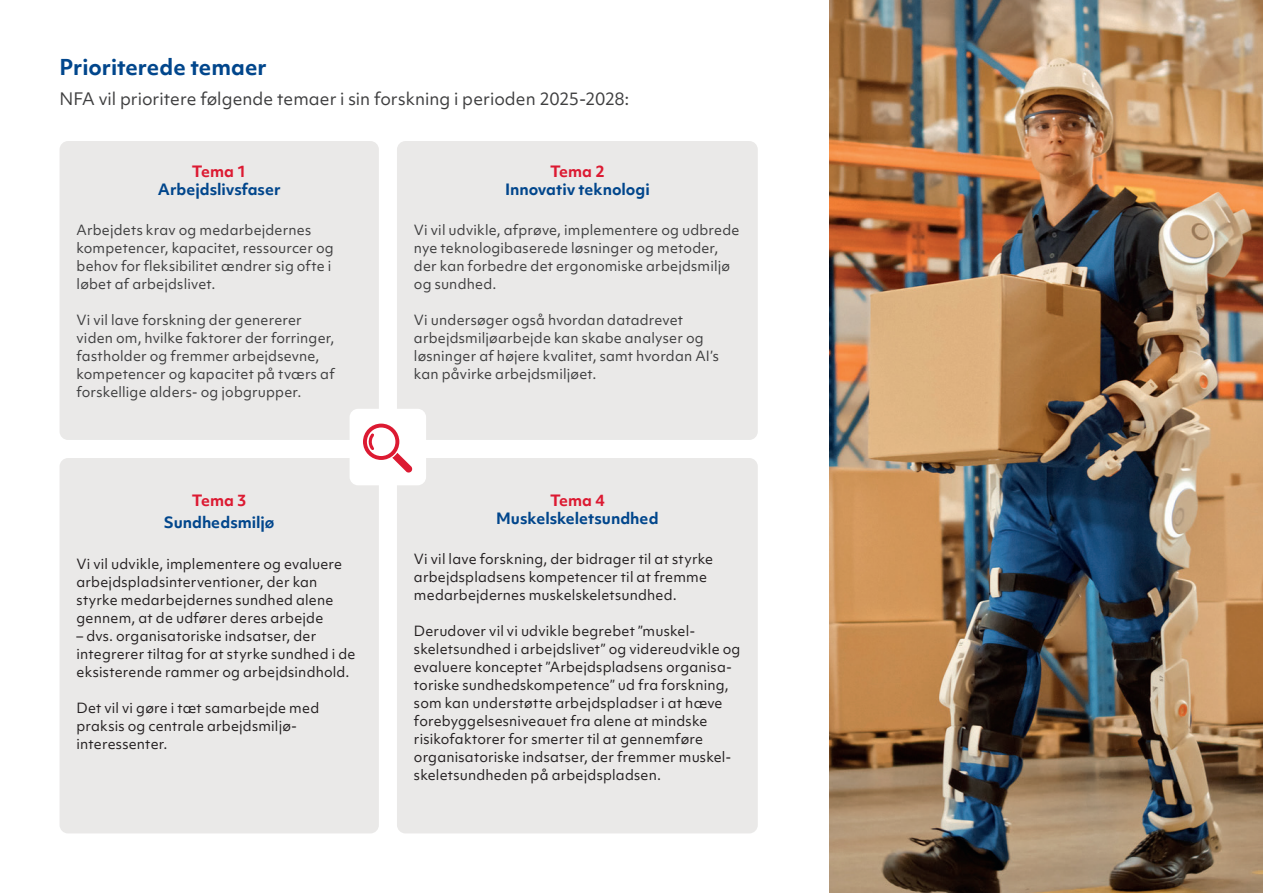
<style>
.page{position:relative;width:1263px;height:893px;background:#fff}
.page>*{position:absolute;margin:0;border:0;box-sizing:border-box;transform-origin:0 0}
.t1{font:700 21px "Objektiv Mk 1";color:#01468c}
.t2{font:16.5px "Objektiv Mk 1";color:#3e3e3f}
.t3{font:700 15px "Objektiv Mk 1";color:#01468c}
.t4{font:700 15px "Objektiv Mk 1";color:#dc1a32}
.t5{font:13.5px/18px "Objektiv Mk 1";letter-spacing:.01em;color:#231f20}
.t6{font:13.5px/18px "Objektiv Mk 1";letter-spacing:.01em;color:#3e3e3f}
</style>
<div class="page">
<div style="left:60px;top:141px;width:319px;height:299px;background:#eae9e8;border-radius:9px"></div>
<div style="left:397px;top:141px;width:361px;height:299px;background:#eae9e8;border-radius:9px"></div>
<div style="left:397px;top:458px;width:361px;height:375px;background:#eae9e8;border-radius:9px"></div>
<img style="left:829px;top:0;width:434px;height:893px">
<div style="left:60px;top:458px;width:319px;height:375px;background:#eae9e8;border-radius:9px"></div>
<div style="left:350px;top:409px;width:76px;height:76px;background:#fff;border-radius:9px"></div>
<svg style="left:363px;top:424px;width:49px;height:49px"></svg>
<h1 class="t1" style="left:60px;top:52px;width:209px">Prioriterede temaer</h1>
<p class="t2" style="left:60px;top:87px;width:571px">NFA vil prioritere følgende temaer i sin forskning i perioden 2025-2028:</p>
<p class="t4" style="left:192px;top:161px;width:56px">Tema 1</p>
<p class="t3" style="left:158px;top:179px;width:124px">Arbejdslivsfaser</p>
<p class="t6" style="left:77px;top:221px;width:259px">Arbejdets krav og medarbejdernes kompetencer, kapacitet, ressourcer og behov for fleksibilitet ændrer sig ofte i løbet af arbejdslivet.</p>
<p class="t6" style="left:77px;top:311px;width:260px">Vi vil lave forskning der genererer viden om, hvilke faktorer der forringer, fastholder og fremmer arbejdsevne, kompetencer og kapacitet på tværs af forskellige alders- og jobgrupper.</p>
<p class="t4" style="left:192px;top:490px;width:56px">Tema 3</p>
<p class="t3" style="left:164px;top:512px;width:112px">Sundhedsmiljø</p>
<p class="t5" style="left:77px;top:554px;width:267px">Vi vil udvikle, implementere og evaluere arbejdspladsinterventioner, der kan styrke medarbejdernes sundhed alene gennem, at de udfører deres arbejde</p>
<p class="t5" style="left:77px;top:626px;width:280px">– dvs. organisatoriske indsatser, der integrerer tiltag for at styrke sundhed i de eksisterende rammer og arbejdsindhold.</p>
<p class="t5" style="left:77px;top:698px;width:244px">Det vil vi gøre i tæt samarbejde med praksis og centrale arbejdsmiljø&shy;interessenter.</p>
<p class="t4" style="left:550px;top:161px;width:56px">Tema 2</p>
<p class="t3" style="left:505px;top:179px;width:146px">Innovativ teknologi</p>
<p class="t6" style="left:414px;top:221px;width:327px">Vi vil udvikle, afprøve, implementere og udbrede nye teknologibaserede løsninger og metoder, der kan forbedre det ergonomiske arbejdsmiljø og sundhed.</p>
<p class="t6" style="left:414px;top:311px;width:307px">Vi undersøger også hvordan datadrevet arbejdsmiljøarbejde kan skabe analyser og løsninger af højere kvalitet, samt hvordan AI’s kan påvirke arbejdsmiljøet.</p>
<p class="t4" style="left:550px;top:490px;width:56px">Tema 4</p>
<p class="t3" style="left:496px;top:508px;width:164px">Muskelskeletsundhed</p>
<p class="t5" style="left:414px;top:550px;width:301px">Vi vil lave forskning, der bidrager til at styrke arbejdspladsens kompetencer til at fremme medarbejdernes muskelskeletsundhed.</p>
<p class="t5" style="left:414px;top:622px;width:328px">Derudover vil vi udvikle begrebet ”muskel&shy;skeletsundhed i arbejdslivet” og videreudvikle og evaluere konceptet ”Arbejdspladsens organisa&shy;toriske sundhedskompetence” ud fra forskning, som kan understøtte arbejdspladser i at hæve forebyggelsesniveauet fra alene at mindske risikofaktorer for smerter til at gennemføre organisatoriske indsatser, der fremmer muskel&shy;skeletsundheden på arbejdspladsen.</p>
</div>
